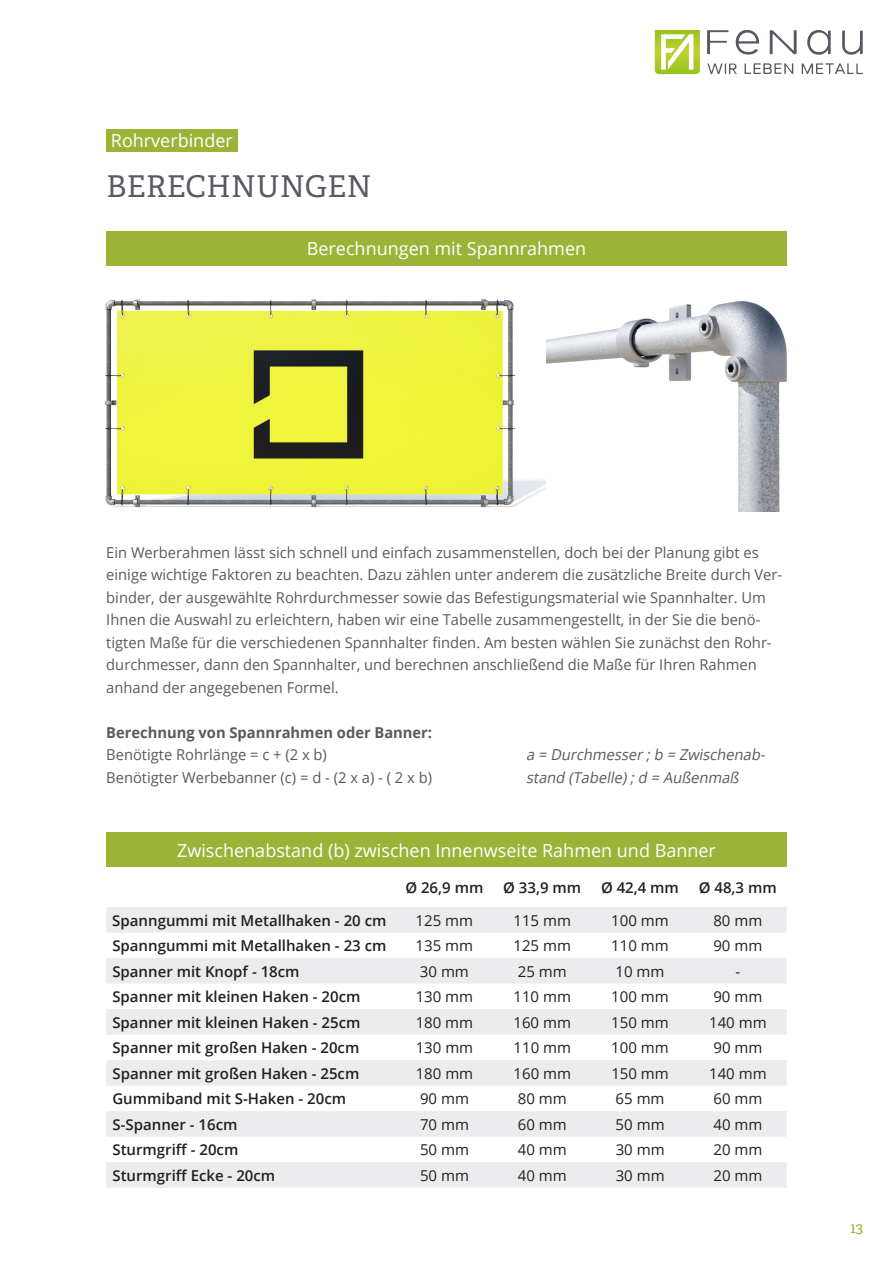
<style>
.page{position:relative;width:893px;height:1263px;background:#fff}
.page>*{position:absolute;margin:0;border:0;box-sizing:border-box;transform-origin:0 0}
.t1{font:30px "Adelle";letter-spacing:.01em;color:#595961}
.t2{font:18px "Open Sans";color:#fff}
.t3{font:15px/22.5px "Open Sans";color:#595961}
.t4{font:600 15px "Open Sans";color:#231f20}
.t5{font:15px "Open Sans";color:#231f20}
.t6{font:italic 15px/22.5px "Open Sans";color:#595961}
.t7{font:700 15px "Open Sans";color:#595961}
.t8{font:15px "Adelle";color:#9bb437}
</style>
<div class="page">
<svg style="left:655px;top:30px;width:45px;height:44px"></svg>
<svg style="left:736px;top:30px;width:23px;height:25px"></svg>
<svg style="left:807px;top:30px;width:24px;height:25px"></svg>
<svg style="left:770px;top:30px;width:27px;height:24px"></svg>
<svg style="left:842px;top:30px;width:21px;height:25px"></svg>
<svg style="left:707px;top:30px;width:21px;height:24px"></svg>
<svg style="left:744px;top:63px;width:49px;height:11px"></svg>
<svg style="left:802px;top:63px;width:61px;height:11px"></svg>
<svg style="left:707px;top:63px;width:30px;height:11px"></svg>
<div style="left:106px;top:130px;width:132px;height:22px;background:#9bb437"></div>
<div style="left:106px;top:231px;width:681px;height:34px;background:#9bb437"></div>
<img style="left:104px;top:298px;width:442px;height:210px">
<div style="left:106px;top:832px;width:681px;height:35px;background:#9bb437"></div>
<svg style="left:106px;top:907px;width:681px;height:281px;fill:#ececee"></svg>
<img style="left:546px;top:301px;width:241px;height:211px">
<p class="t2" style="left:111px;top:128px;width:123px">Rohrverbinder</p>
<h1 class="t1" style="left:107px;top:168px;width:266px">BERECHNUNGEN</h1>
<p class="t2" style="left:307px;top:236px;width:281px">Berechnungen mit Spannrahmen</p>
<p class="t3" style="left:106px;top:540px;width:677px">Ein Werberahmen lässt sich schnell und einfach zusammenstellen, doch bei der Planung gibt es einige wichtige Faktoren zu beachten. Dazu zählen unter anderem die zusätzliche Breite durch Ver&shy;binder, der ausgewählte Rohrdurchmesser sowie das Befestigungsmaterial wie Spannhalter. Um Ihnen die Auswahl zu erleichtern, haben wir eine Tabelle zusammengestellt, in der Sie die benö&shy;tigten Maße für die verschiedenen Spannhalter finden. Am besten wählen Sie zunächst den Rohr&shy;durchmesser, dann den Spannhalter, und berechnen anschließend die Maße für Ihren Rahmen anhand der angegebenen Formel.</p>
<p class="t7" style="left:106px;top:722px;width:327px">Berechnung von Spannrahmen oder Banner:</p>
<p class="t3" style="left:106px;top:743px;width:327px">Benötigte Rohrlänge = c + (2 x b)<br>Benötigter Werbebanner (c) = d - (2 x a) - ( 2 x b)</p>
<p class="t6" style="left:526px;top:743px;width:244px">a = Durchmesser;b = Zwischenab&shy;stand (Tabelle);d = Außenmaß</p>
<p class="t2" style="left:177px;top:838px;width:540px">Zwischenabstand (b) zwischen Innenwseite Rahmen und Banner</p>
<p class="t4" style="left:405px;top:877px;width:79px">Ø 26,9 mm</p>
<p class="t4" style="left:503px;top:877px;width:79px">Ø 33,9 mm</p>
<p class="t4" style="left:601px;top:877px;width:79px">Ø 42,4 mm</p>
<p class="t4" style="left:699px;top:877px;width:79px">Ø 48,3 mm</p>
<p class="t4" style="left:112px;top:910px;width:276px">Spanngummi mit Metallhaken - 20 cm</p>
<p class="t5" style="left:416px;top:910px;width:59px">125 mm</p>
<p class="t5" style="left:513px;top:910px;width:59px">115 mm</p>
<p class="t5" style="left:611px;top:910px;width:59px">100 mm</p>
<p class="t5" style="left:713px;top:910px;width:50px">80 mm</p>
<p class="t4" style="left:112px;top:935px;width:276px">Spanngummi mit Metallhaken - 23 cm</p>
<p class="t5" style="left:416px;top:935px;width:59px">135 mm</p>
<p class="t5" style="left:513px;top:935px;width:59px">125 mm</p>
<p class="t5" style="left:611px;top:935px;width:59px">110 mm</p>
<p class="t5" style="left:713px;top:935px;width:50px">90 mm</p>
<p class="t4" style="left:112px;top:961px;width:189px">Spanner mit Knopf - 18cm</p>
<p class="t5" style="left:420px;top:961px;width:50px">30 mm</p>
<p class="t5" style="left:518px;top:961px;width:50px">25 mm</p>
<p class="t5" style="left:616px;top:961px;width:50px">10 mm</p>
<p class="t5" style="left:735px;top:961px;width:6px">-</p>
<p class="t4" style="left:112px;top:986px;width:250px">Spanner mit kleinen Haken - 20cm</p>
<p class="t5" style="left:416px;top:986px;width:59px">130 mm</p>
<p class="t5" style="left:513px;top:986px;width:59px">110 mm</p>
<p class="t5" style="left:611px;top:986px;width:59px">100 mm</p>
<p class="t5" style="left:713px;top:986px;width:50px">90 mm</p>
<p class="t4" style="left:112px;top:1012px;width:250px">Spanner mit kleinen Haken - 25cm</p>
<p class="t5" style="left:416px;top:1012px;width:59px">180 mm</p>
<p class="t5" style="left:513px;top:1012px;width:59px">160 mm</p>
<p class="t5" style="left:611px;top:1012px;width:59px">150 mm</p>
<p class="t5" style="left:709px;top:1012px;width:59px">140 mm</p>
<p class="t4" style="left:112px;top:1037px;width:248px">Spanner mit großen Haken - 20cm</p>
<p class="t5" style="left:416px;top:1037px;width:59px">130 mm</p>
<p class="t5" style="left:513px;top:1037px;width:59px">110 mm</p>
<p class="t5" style="left:611px;top:1037px;width:59px">100 mm</p>
<p class="t5" style="left:713px;top:1037px;width:50px">90 mm</p>
<p class="t4" style="left:112px;top:1063px;width:248px">Spanner mit großen Haken - 25cm</p>
<p class="t5" style="left:416px;top:1063px;width:59px">180 mm</p>
<p class="t5" style="left:513px;top:1063px;width:59px">160 mm</p>
<p class="t5" style="left:611px;top:1063px;width:59px">150 mm</p>
<p class="t5" style="left:709px;top:1063px;width:59px">140 mm</p>
<p class="t4" style="left:112px;top:1088px;width:235px">Gummiband mit S-Haken - 20cm</p>
<p class="t5" style="left:420px;top:1088px;width:50px">90 mm</p>
<p class="t5" style="left:518px;top:1088px;width:50px">80 mm</p>
<p class="t5" style="left:616px;top:1088px;width:50px">65 mm</p>
<p class="t5" style="left:713px;top:1088px;width:50px">60 mm</p>
<p class="t4" style="left:112px;top:1114px;width:127px">S-Spanner - 16cm</p>
<p class="t5" style="left:420px;top:1114px;width:50px">70 mm</p>
<p class="t5" style="left:518px;top:1114px;width:50px">60 mm</p>
<p class="t5" style="left:616px;top:1114px;width:50px">50 mm</p>
<p class="t5" style="left:713px;top:1114px;width:50px">40 mm</p>
<p class="t4" style="left:112px;top:1139px;width:127px">Sturmgriff - 20cm</p>
<p class="t5" style="left:420px;top:1139px;width:50px">50 mm</p>
<p class="t5" style="left:518px;top:1139px;width:50px">40 mm</p>
<p class="t5" style="left:616px;top:1139px;width:50px">30 mm</p>
<p class="t5" style="left:713px;top:1139px;width:50px">20 mm</p>
<p class="t4" style="left:112px;top:1165px;width:164px">Sturmgriff Ecke - 20cm</p>
<p class="t5" style="left:420px;top:1165px;width:50px">50 mm</p>
<p class="t5" style="left:518px;top:1165px;width:50px">40 mm</p>
<p class="t5" style="left:616px;top:1165px;width:50px">30 mm</p>
<p class="t5" style="left:713px;top:1165px;width:50px">20 mm</p>
<p class="t8" style="left:850px;top:1218px;width:14px">13</p>
</div>
